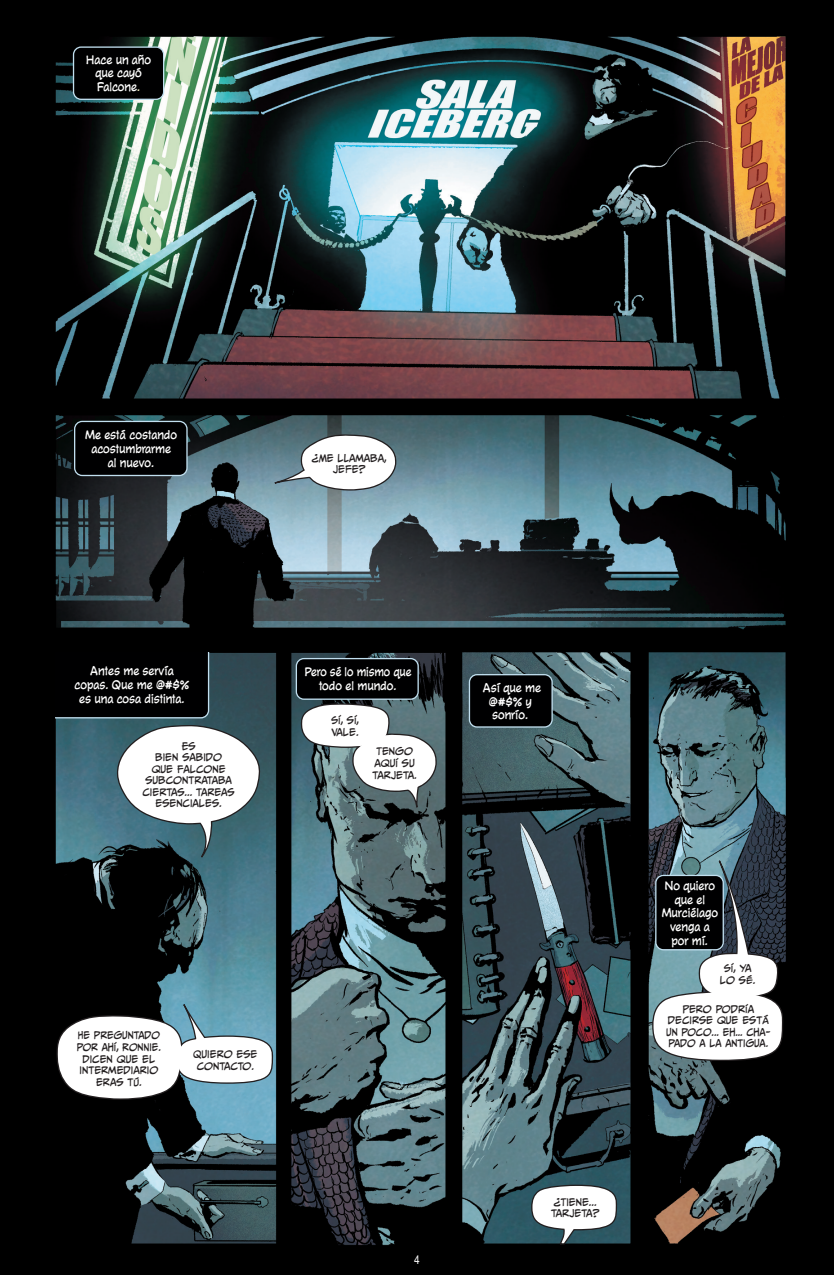
<style>
.page{position:relative;width:834px;height:1275px;background:#fff}
.page>*{position:absolute;margin:0;border:0;box-sizing:border-box;transform-origin:0 0}
.Roq_Penguin{font:condensed 12.25px "Helvetica";color:#fff}
.Roq_Penguin-2{font:11.9px/13.7px "CC Face Front";color:#fff;text-align:center}
.Roq_Penguin-3{font:11.9px/13.7px "CC Face Front";color:#fff;text-align:center;scale:.96 1}
.Roq_Penguin-4{font:9.62px/11.5px "CC Meanwhile";color:#231f20;text-align:center}
.Roq_Penguin-5{font:9.62px "CC Meanwhile";color:#231f20;scale:.96 1}
.s1{font-size:11.38px;color:#fffac8}
</style>
<div class="page">
<img style="left:0;top:0;width:833px;height:1275px">
<div style="left:73px;top:47px;width:91px;height:52px;background:#000001;border-radius:8px"></div>
<div style="left:73px;top:46px;width:91px;height:54px;border:1px solid #c1dfef;border-radius:8px"></div>
<div style="left:75px;top:421px;width:112px;height:54px;background:#000001;border-radius:8px"></div>
<div style="left:74px;top:421px;width:114px;height:55px;border:1px solid #c1dfef;border-radius:8px"></div>
<div style="left:296px;top:659px;width:122px;height:40px;background:#000001;border-radius:8px"></div>
<div style="left:295px;top:658px;width:124px;height:42px;border:1px solid #c1dfef;border-radius:8px"></div>
<div style="left:469px;top:675px;width:83px;height:52px;background:#000001;border-radius:8px"></div>
<div style="left:468px;top:674px;width:84px;height:54px;border:1px solid #c1dfef;border-radius:8px"></div>
<div style="left:55px;top:653px;width:154px;height:65px;background:#000001"></div>
<svg style="left:273px;top:434px;width:123px;height:57px"></svg>
<svg style="left:300px;top:703px;width:137px;height:169px"></svg>
<svg style="left:56px;top:1004px;width:217px;height:96px"></svg>
<svg style="left:652px;top:861px;width:131px;height:200px"></svg>
<svg style="left:531px;top:1185px;width:86px;height:60px"></svg>
<svg style="left:116px;top:725px;width:144px;height:136px"></svg>
<p class="Roq_Penguin-2" style="left:86px;top:53px;width:67px">Hace un año</p>
<p class="Roq_Penguin-2" style="left:95px;top:66px;width:48px">que cayó</p>
<p class="Roq_Penguin-2" style="left:97px;top:80px;width:45px">Falcone<span class="s1">.</span></p>
<p class="Roq_Penguin-2" style="left:85px;top:428px;width:93px">Me está costando acostumbrarme</p>
<p class="Roq_Penguin-2" style="left:108px;top:455px;width:48px">al nuevo.</p>
<p class="Roq_Penguin-4" style="left:311px;top:452px;width:76px">¿ME LLAMABA,<br>JEFE?</p>
<p class="Roq_Penguin-2" style="left:90px;top:664px;width:85px">Antes me servía</p>
<p class="Roq_Penguin-2" style="left:74px;top:678px;width:117px">copas. Que me @#$%</p>
<p class="Roq_Penguin-2" style="left:79px;top:691px;width:107px">es una cosa distinta.</p>
<p class="Roq_Penguin-4" style="left:182px;top:740px;width:15px">ES</p>
<p class="Roq_Penguin-4" style="left:155px;top:752px;width:68px">BIEN SABIDO</p>
<p class="Roq_Penguin-4" style="left:152px;top:763px;width:75px">QUE FALCONE</p>
<p class="Roq_Penguin-4" style="left:145px;top:775px;width:88px">SUBCONTRATABA</p>
<p class="Roq_Penguin-4" style="left:142px;top:786px;width:94px">CIERTAS... TAREAS</p>
<p class="Roq_Penguin-4" style="left:155px;top:798px;width:68px">ESENCIALES.</p>
<p class="Roq_Penguin-3" style="left:304px;top:665px;width:113px">Pero sé lo mismo que todo el mundo.</p>
<p class="Roq_Penguin-4" style="left:331px;top:715px;width:29px">SÍ, SÍ,</p>
<p class="Roq_Penguin-4" style="left:331px;top:726px;width:29px">VALE.</p>
<p class="Roq_Penguin-4" style="left:376px;top:746px;width:38px">TENGO</p>
<p class="Roq_Penguin-4" style="left:374px;top:757px;width:42px">AQUÍ SU</p>
<p class="Roq_Penguin-4" style="left:372px;top:769px;width:46px">TARJETA.</p>
<p class="Roq_Penguin-5" style="left:78px;top:1030px;width:87px">HE PREGUNTADO</p>
<p class="Roq_Penguin-5" style="left:77px;top:1042px;width:89px">POR AHÍ, RONNIE.</p>
<p class="Roq_Penguin-4" style="left:82px;top:1053px;width:74px">DICEN QUE EL</p>
<p class="Roq_Penguin-4" style="left:79px;top:1065px;width:80px">INTERMEDIARIO</p>
<p class="Roq_Penguin-4" style="left:96px;top:1076px;width:47px">ERAS TÚ.</p>
<p class="Roq_Penguin-4" style="left:193px;top:1049px;width:66px">QUIERO ESE<br>CONTACTO.</p>
<p class="Roq_Penguin" style="left:414px;top:1252px;width:7px">4</p>
<p class="Roq_Penguin-2" style="left:482px;top:681px;width:60px">Así que me @#$% y sonrío.</p>
<p class="Roq_Penguin-4" style="left:553px;top:1196px;width:44px">¿TIENE...</p>
<p class="Roq_Penguin-4" style="left:551px;top:1208px;width:49px">TARJETA?</p>
<p class="Roq_Penguin-2" style="left:661px;top:879px;width:58px">No quiero que el<br>Murciélago venga a</p>
<p class="Roq_Penguin-2" style="left:671px;top:934px;width:38px">por mí.</p>
<p class="Roq_Penguin-4" style="left:723px;top:963px;width:29px">SÍ, YA</p>
<p class="Roq_Penguin-4" style="left:719px;top:974px;width:37px">LO SÉ.</p>
<p class="Roq_Penguin-4" style="left:682px;top:1003px;width:73px">PERO PODRÍA</p>
<p class="Roq_Penguin-4" style="left:667px;top:1015px;width:102px">DECIRSE QUE ESTÁ</p>
<p class="Roq_Penguin-5" style="left:666px;top:1027px;width:110px">UN POCO... EH... CHA-</p>
<p class="Roq_Penguin-5" style="left:668px;top:1038px;width:105px">PADO A LA ANTIGUA.</p>
</div>
